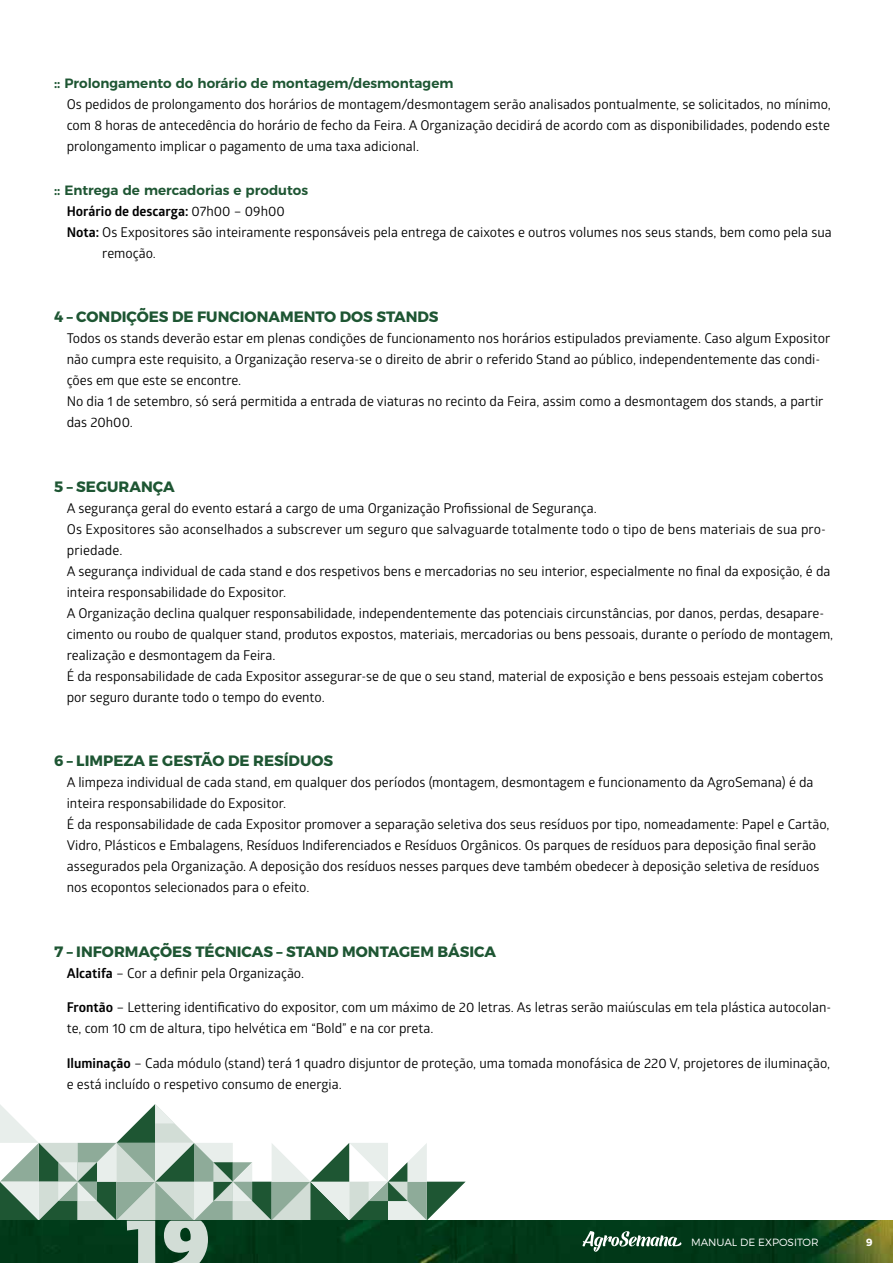
<style>
.page{position:relative;width:893px;height:1263px;background:#fff}
.page>*{position:absolute;margin:0;border:0;box-sizing:border-box;transform-origin:0 0}
.t1{font:700 15px "Montserrat";color:#1e5633}
.t2{font:13.5px/21px "Glober";color:#000}
.t3{font:600 13.5px "Montserrat";color:#1e5633}
.t4{font:700 13.5px "Glober";color:#000}
.t5{font:300 10.5px "Montserrat";color:#fff}
.t6{font:700 10.5px "Montserrat";color:#fff}
.s1{font-weight:400}
.s2{font-weight:700}
</style>
<div class="page">
<img style="left:466px;top:1220px;width:427px;height:43px">
<svg style="left:583px;top:1231px;width:98px;height:21px"></svg>
<svg style="left:0;top:1104px;width:466px;height:159px"></svg>
<p class="t3" style="left:54px;top:72px;width:401px">:: Prolongamento do horário de montagem/desmontagem</p>
<p class="t2" style="left:67px;top:93px;width:766px;text-align:justify">Os pedidos de prolongamento dos horários de montagem/desmontagem serão analisados pontualmente, se solicitados, no mínimo, com 8 horas de antecedência do horário de fecho da Feira. A Organização decidirá de acordo com as disponibilidades, podendo este prolongamento implicar o pagamento de uma taxa adicional.</p>
<p class="t3" style="left:54px;top:179px;width:256px">:: Entrega de mercadorias e produtos</p>
<p class="t4" style="left:67px;top:201px;width:220px">Horário de descarga: <span class="s1">07h00 – 09h00</span></p>
<p class="t2" style="left:67px;top:221px;width:766px"><span class="s2">Nota:</span> Os Expositores são inteiramente responsáveis pela entrega de caixotes e outros volumes nos seus stands, bem como pela sua</p>
<p class="t2" style="left:102px;top:242px;width:55px">remoção.</p>
<p class="t1" style="left:54px;top:308px;width:386px">4 – CONDIÇÕES DE FUNCIONAMENTO DOS STANDS</p>
<p class="t2" style="left:67px;top:327px;width:765px">Todos os stands deverão estar em plenas condições de funcionamento nos horários estipulados previamente. Caso algum Expositor não cumpra este requisito, a Organização reserva-se o direito de abrir o referido Stand ao público, independentemente das condi&shy;ções em que este se encontre.<br>No dia 1 de setembro, só será permitida a entrada de viaturas no recinto da Feira, assim como a desmontagem dos stands, a partir das 20h00.</p>
<p class="t1" style="left:54px;top:477px;width:122px">5 – SEGURANÇA</p>
<p class="t2" style="left:67px;top:497px;width:768px">A segurança geral do evento estará a cargo de uma Organização Profissional de Segurança.<br>Os Expositores são aconselhados a subscrever um seguro que salvaguarde totalmente todo o tipo de bens materiais de sua pro&shy;priedade.<br>A segurança individual de cada stand e dos respetivos bens e mercadorias no seu interior, especialmente no final da exposição, é da inteira responsabilidade do Expositor.<br>A Organização declina qualquer responsabilidade, independentemente das potenciais circunstâncias, por danos, perdas, desapare&shy;cimento ou roubo de qualquer stand, produtos expostos, materiais, mercadorias ou bens pessoais, durante o período de montagem, realização e desmontagem da Feira.<br>É da responsabilidade de cada Expositor assegurar-se de que o seu stand, material de exposição e bens pessoais estejam cobertos por seguro durante todo o tempo do evento.</p>
<p class="t1" style="left:54px;top:752px;width:281px">6 – LIMPEZA E GESTÃO DE RESÍDUOS</p>
<p class="t2" style="left:67px;top:771px;width:764px">A limpeza individual de cada stand, em qualquer dos períodos (montagem, desmontagem e funcionamento da AgroSemana) é da inteira responsabilidade do Expositor.<br>É da responsabilidade de cada Expositor promover a separação seletiva dos seus resíduos por tipo, nomeadamente: Papel e Cartão, Vidro, Plásticos e Embalagens, Resíduos Indiferenciados e Resíduos Orgânicos. Os parques de resíduos para deposição final serão assegurados pela Organização. A deposição dos resíduos nesses parques deve também obedecer à deposição seletiva de resíduos nos ecopontos selecionados para o efeito.</p>
<p class="t1" style="left:54px;top:942px;width:444px">7 – INFORMAÇÕES TÉCNICAS – STAND MONTAGEM BÁSICA</p>
<p class="t2" style="left:67px;top:962px;width:239px"><span class="s2">Alcatifa</span> – Cor a definir pela Organização.</p>
<p class="t2" style="left:67px;top:996px;width:766px"><span class="s2">Frontão</span> – Lettering identificativo do expositor, com um máximo de 20 letras. As letras serão maiúsculas em tela plástica autocolan&shy;te, com 10 cm de altura, tipo helvética em “Bold” e na cor preta.</p>
<p class="t2" style="left:67px;top:1052px;width:765px"><span class="s2">Iluminação</span> – Cada módulo (stand) terá 1 quadro disjuntor de proteção, uma tomada monofásica de 220 V, projetores de iluminação, e está incluído o respetivo consumo de energia.</p>
<p class="t5" style="left:691px;top:1236px;width:129px">MANUAL DE EXPOSITOR</p>
<p class="t6" style="left:866px;top:1236px;width:8px">9</p>
</div>
